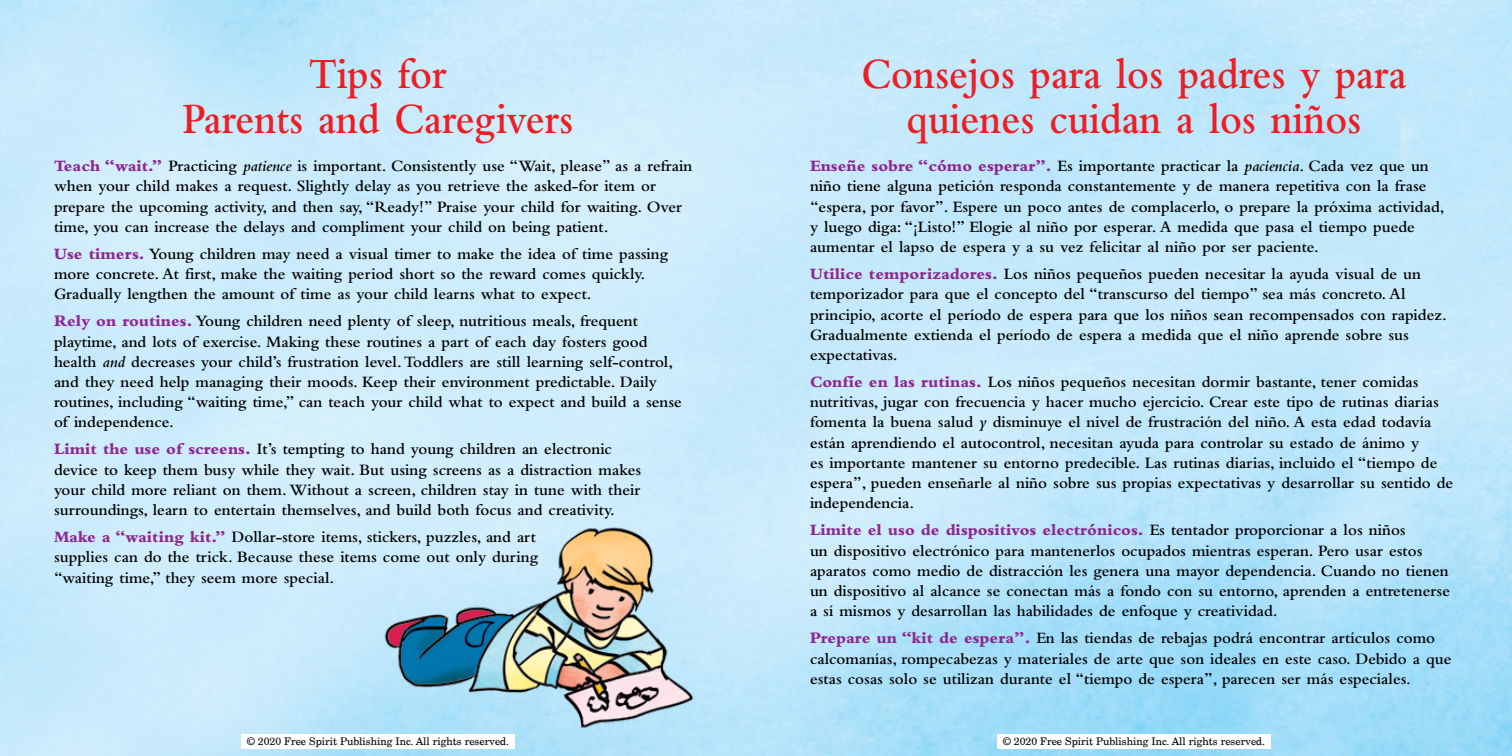
<style>
.page{position:relative;width:1512px;height:756px;background:#fff}
.page>*{position:absolute;margin:0;border:0;box-sizing:border-box;transform-origin:0 0}
.t1{font:600 45px/45px "Bembo";color:#ed1d24;text-align:center;scale:.9 1}
.t2{font:600 16.5px/20.2px "Bembo";color:#000}
.t3{font:10.5px "New Century Schlbk LT Pro";color:#000}
.s1{font-weight:800;color:#8e278f}
.s2{font-style:italic}
</style>
<div class="page">
<img style="left:377px;top:524px;width:326px;height:204px">
<h1 class="t1" style="left:182px;top:51px;width:436px">Tips for<br>Parents and Caregivers</h1>
<p class="t2" style="left:54px;top:156px;width:640px"><span class="s1">Teach “wait.”</span> Practicing <span class="s2">patience</span> is important. Consistently use “Wait, please” as a refrain when your child makes a request. Slightly delay as you retrieve the asked-for item or prepare the upcoming activity, and then say, “Ready!” Praise your child for waiting. Over time, you can increase the delays and compliment your child on being patient.</p>
<p class="t2" style="left:54px;top:244px;width:616px"><span class="s1">Use timers.</span> Young children may need a visual timer to make the idea of time passing more concrete. At first, make the waiting period short so the reward comes quickly.<br>Gradually lengthen the amount of time as your child learns what to expect.</p>
<p class="t2" style="left:54px;top:311px;width:630px"><span class="s1">Rely on routines.</span> Young children need plenty of sleep, nutritious meals, frequent playtime, and lots of exercise. Making these routines a part of each day fosters good health <span class="s2">and</span> decreases your child’s frustration level. Toddlers are still learning self-control, and they need help managing their moods. Keep their environment predictable. Daily routines, including “waiting time,” can teach your child what to expect and build a sense of independence.</p>
<p class="t2" style="left:54px;top:439px;width:589px"><span class="s1">Limit the use of screens.</span> It’s tempting to hand young children an electronic device to keep them busy while they wait. But using screens as a distraction makes your child more reliant on them. Without a screen, children stay in tune with their surroundings, learn to entertain themselves, and build both focus and creativity.</p>
<p class="t2" style="left:54px;top:527px;width:486px"><span class="s1">Make a “waiting kit.”</span> Dollar-store items, stickers, puzzles, and art supplies can do the trick. Because these items come out only during “waiting time,” they seem more special.</p>
<h1 class="t1" style="left:861px;top:51px;width:607px">Consejos para los padres y para quienes cuidan a los niños</h1>
<p class="t2" style="left:810px;top:156px;width:636px"><span class="s1">Enseñe sobre “cómo esperar”.</span> Es importante practicar la <span class="s2">paciencia</span>. Cada vez que un niño tiene alguna petición responda constantemente y de manera repetitiva con la frase “espera, por favor”. Espere un poco antes de complacerlo, o prepare la próxima actividad, y luego diga: “¡Listo!” Elogie al niño por esperar. A medida que pasa el tiempo puede aumentar el lapso de espera y a su vez felicitar al niño por ser paciente.</p>
<p class="t2" style="left:810px;top:264px;width:638px"><span class="s1">Utilice temporizadores.</span> Los niños pequeños pueden necesitar la ayuda visual de un temporizador para que el concepto del “transcurso del tiempo” sea más concreto. Al principio, acorte el período de espera para que los niños sean recompensados con rapidez.<br>Gradualmente extienda el período de espera a medida que el niño aprende sobre sus expectativas.</p>
<p class="t2" style="left:810px;top:372px;width:645px"><span class="s1">Confíe en las rutinas.</span> Los niños pequeños necesitan dormir bastante, tener comidas nutritivas, jugar con frecuencia y hacer mucho ejercicio. Crear este tipo de rutinas diarias fomenta la buena salud <span class="s2">y</span> disminuye el nivel de frustración del niño. A esta edad todavía están aprendiendo el autocontrol, necesitan ayuda para controlar su estado de ánimo y<br>es importante mantener su entorno predecible. Las rutinas diarias, incluido el “tiempo de espera”, pueden enseñarle al niño sobre sus propias expectativas y desarrollar su sentido de independencia.</p>
<p class="t2" style="left:810px;top:520px;width:642px"><span class="s1">Limite el uso de dispositivos electrónicos.</span> Es tentador proporcionar a los niños<br>un dispositivo electrónico para mantenerlos ocupados mientras esperan. Pero usar estos aparatos como medio de distracción les genera una mayor dependencia. Cuando no tienen un dispositivo al alcance se conectan más a fondo con su entorno, aprenden a entretenerse a sí mismos y desarrollan las habilidades de enfoque y creatividad.</p>
<p class="t2" style="left:810px;top:628px;width:643px"><span class="s1">Prepare un “kit de espera”.</span> En las tiendas de rebajas podrá encontrar artículos como calcomanías, rompecabezas y materiales de arte que son ideales en este caso. Debido a que estas cosas solo se utilizan durante el “tiempo de espera”, parecen ser más especiales.</p>
<p class="t3" style="left:247px;top:735px;width:264px">© 2020 Free Spirit Publishing Inc. All rights reserved.</p>
<p class="t3" style="left:1003px;top:735px;width:264px">© 2020 Free Spirit Publishing Inc. All rights reserved.</p>
</div>
